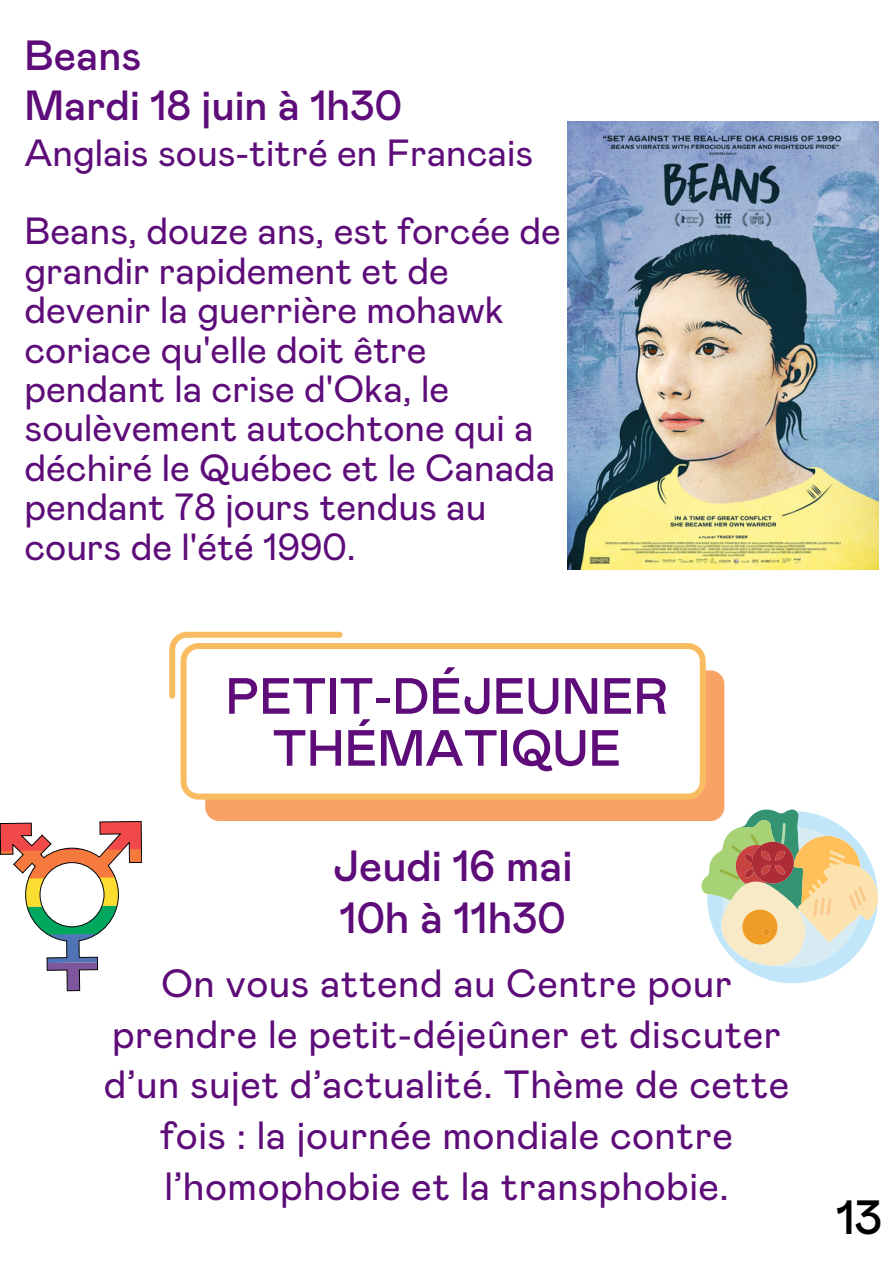
<style>
.page{position:relative;width:894px;height:1264px;background:#fff}
.page>*{position:absolute;margin:0;border:0;box-sizing:border-box;transform-origin:0 0}
.t1{font:500 50.85px/51.9px "Mabry Pro";color:#5d0c79;text-align:center}
.t2{font:500 48px "Mabry Pro";color:#000}
.t3{font:500 43.65px/51.8px "Mabry Pro";color:#5d0c79}
.t4{font:500 42.15px/49.5px "Mabry Pro";color:#5d0c79}
.t5{font:39.3px/50.7px "Mabry Pro";letter-spacing:.015em;color:#5d0c79;text-align:center}
.t6{font:37.8px/39.3px "Mabry Pro";color:#5d0c79}
</style>
<div class="page">
<img style="left:567px;top:122px;width:311px;height:448px">
<div style="left:205px;top:670px;width:519px;height:150px;background:#f8a265;border-radius:14px"></div>
<svg style="left:180px;top:643px;width:525px;height:156px;background:#fef9f1"></svg>
<svg style="left:169px;top:631px;width:173px;height:67px"></svg>
<svg style="left:0;top:821px;width:142px;height:170px"></svg>
<svg style="left:701px;top:808px;width:176px;height:175px"></svg>
<p class="t4" style="left:24px;top:33px;width:379px">Beans<br>Mardi 18 juin à 1h30</p>
<p class="t6" style="left:24px;top:135px;width:510px">Anglais sous-titré en Francais</p>
<p class="t6" style="left:24px;top:214px;width:538px">Beans, douze ans, est forcée de grandir rapidement et de devenir la guerrière mohawk coriace qu'elle doit être pendant la crise d'Oka, le soulèvement autochtone qui a déchiré le Québec et le Canada pendant 78 jours tendus au cours de l'été 1990.</p>
<h1 class="t1" style="left:225px;top:673px;width:444px">PETIT-DÉJEUNER<br>THÉMATIQUE</h1>
<p class="t3" style="left:333px;top:842px;width:241px">Jeudi 16 mai<br>10h à 11h30</p>
<p class="t5" style="left:104px;top:960px;width:686px">On vous attend au Centre pour prendre le petit-déjeûner et discuter d’un sujet d’actualité. Thème de cette fois : la journée mondiale contre l’homophobie et la transphobie.</p>
<p class="t2" style="left:835px;top:1196px;width:48px">13</p>
</div>
